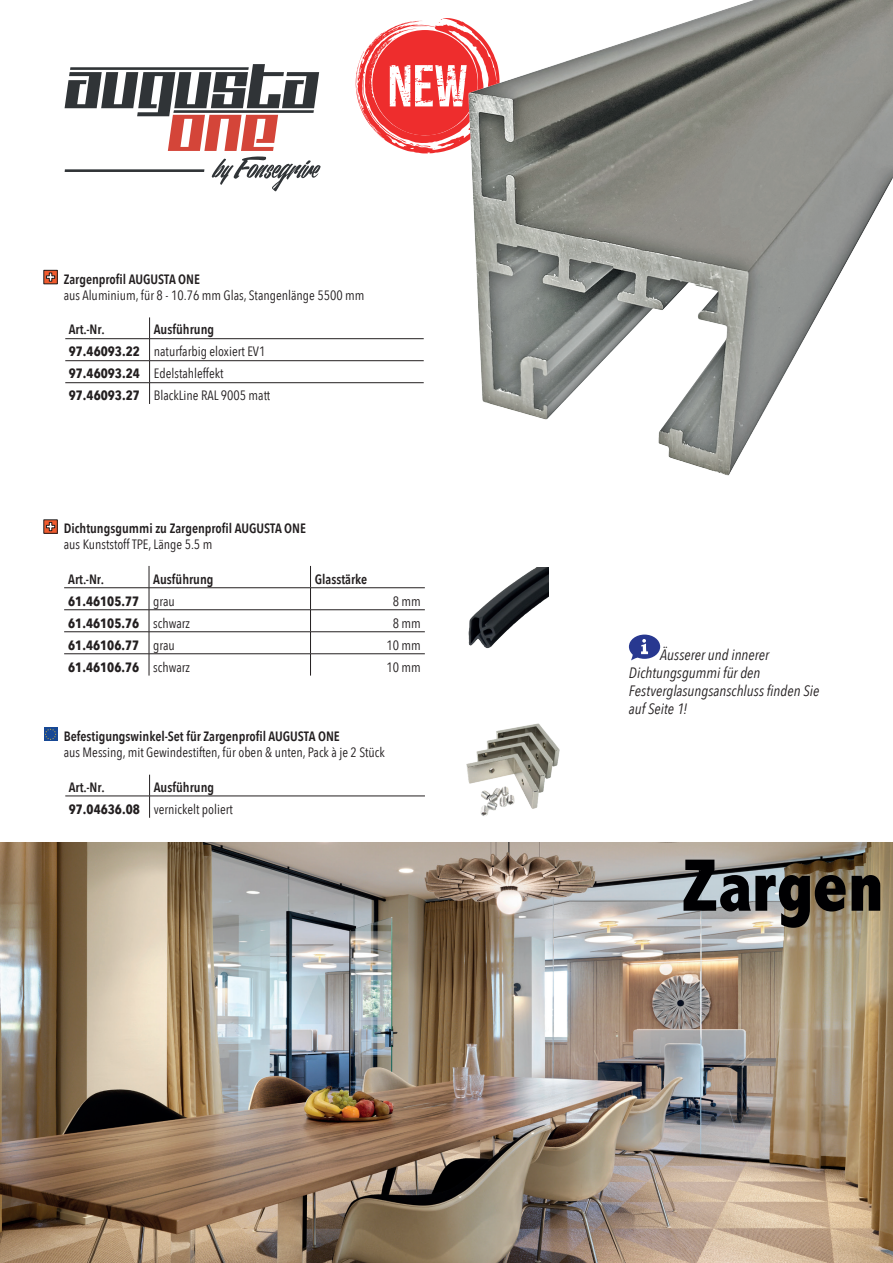
<style>
.page{position:relative;width:893px;height:1263px;background:#fff}
.page>*{position:absolute;margin:0;border:0;box-sizing:border-box;transform-origin:0 0}
.t1{font:800 condensed 75px "Abadi";color:#000002}
.t2{font:52.2px "Kitchenpolice";color:#303437}
.t3{font:52.2px "Kitchenpolice";color:#d44539}
.t4{font:italic 15px/18px "Avenir Next Condensed";color:#231f20}
.t5{font:13.5px/22px "Avenir Next Condensed";color:#231f20}
.t6{font:600 13.5px "Avenir Next Condensed";color:#231f20}
.t7{font:700 13.5px "Avenir Next Condensed";color:#231f20}
.s1{font-weight:600}
.s2{font-weight:700}
.s3{font-weight:400}
</style>
<div class="page">
<svg style="left:356px;top:20px;width:64px;height:133px"></svg>
<img style="left:0;top:842px;width:893px;height:421px">
<img style="left:468px;top:567px;width:80px;height:82px">
<hr style="left:65px;top:338px;width:85px;height:1px;background:#231f20">
<hr style="left:150px;top:338px;width:274px;height:1px;background:#231f20">
<hr style="left:65px;top:360px;width:85px;height:1px;background:#231f20">
<hr style="left:150px;top:360px;width:274px;height:1px;background:#231f20">
<hr style="left:65px;top:382px;width:85px;height:1px;background:#231f20">
<hr style="left:150px;top:382px;width:274px;height:1px;background:#231f20">
<svg style="left:149px;top:317px;width:1px;height:87px"></svg>
<hr style="left:64px;top:587px;width:85px;height:1px;background:#231f20">
<hr style="left:149px;top:587px;width:161px;height:1px;background:#231f20">
<hr style="left:310px;top:587px;width:115px;height:1px;background:#231f20">
<hr style="left:64px;top:609px;width:85px;height:1px;background:#231f20">
<hr style="left:149px;top:609px;width:161px;height:1px;background:#231f20">
<hr style="left:310px;top:609px;width:115px;height:1px;background:#231f20">
<hr style="left:64px;top:631px;width:85px;height:1px;background:#231f20">
<hr style="left:149px;top:631px;width:161px;height:1px;background:#231f20">
<hr style="left:310px;top:631px;width:115px;height:1px;background:#231f20">
<hr style="left:64px;top:653px;width:85px;height:1px;background:#231f20">
<hr style="left:149px;top:653px;width:161px;height:1px;background:#231f20">
<svg style="left:149px;top:566px;width:1px;height:110px"></svg>
<hr style="left:310px;top:653px;width:115px;height:1px;background:#231f20">
<svg style="left:310px;top:566px;width:1px;height:110px"></svg>
<hr style="left:65px;top:796px;width:85px;height:1px;background:#231f20">
<hr style="left:150px;top:796px;width:275px;height:1px;background:#231f20">
<svg style="left:149px;top:775px;width:1px;height:43px"></svg>
<svg style="left:173px;top:110px;width:141px;height:3px"></svg>
<hr style="left:70px;top:67px;width:179px;height:3px;background:#303437">
<svg style="left:212px;top:156px;width:109px;height:35px"></svg>
<hr style="left:65px;top:169px;width:139px;height:3px;background:#303437">
<img style="left:466px;top:723px;width:94px;height:93px">
<img style="left:420px;top:0;width:473px;height:476px">
<div style="left:44px;top:727px;width:13px;height:14px;background:#174895"></div>
<svg style="left:45px;top:728px;width:11px;height:12px"></svg>
<svg style="left:46px;top:522px;width:9px;height:9px"></svg>
<svg style="left:46px;top:272px;width:9px;height:10px"></svg>
<div style="left:44px;top:270px;width:13px;height:14px;border:1px solid #231f20"></div>
<svg style="left:46px;top:273px;width:9px;height:8px"></svg>
<svg style="left:629px;top:635px;width:31px;height:25px"></svg>
<h2 class="t2" style="left:67px;top:64px;width:255px">AUGUSTA</h2>
<h2 class="t3" style="left:170px;top:106px;width:111px">ONE</h2>
<p class="t6" style="left:64px;top:267px;width:138px">Zargenprofil AUGUSTA ONE</p>
<p class="t5" style="left:64px;top:283px;width:302px">aus Aluminium, für 8 - 10.76 mm Glas, Stangenlänge 5500 mm</p>
<p class="t6" style="left:69px;top:318px;width:37px">Art.-Nr.</p>
<p class="t5" style="left:69px;top:318px;width:203px;text-indent:85px"><span class="s1">Ausführung<br></span><span class="s2">97.46093.22</span> naturfarbig eloxiert EV1<br><span class="s2">97.46093.24</span> Edelstahleffekt<br><span class="s2">97.46093.27</span> BlackLine RAL 9005 matt</p>
<p class="t6" style="left:64px;top:517px;width:244px">Dichtungsgummi zu Zargenprofil AUGUSTA ONE</p>
<p class="t5" style="left:64px;top:533px;width:150px">aus Kunststoff TPE, Länge 5.5 m</p>
<p class="t6" style="left:68px;top:567px;width:37px">Art.-Nr.</p>
<p class="t6" style="left:153px;top:567px;width:62px">Ausführung</p>
<p class="t6" style="left:315px;top:567px;width:54px">Glasstärke</p>
<p class="t7" style="left:68px;top:592px;width:108px">61.46105.77 <span class="s3">grau</span></p>
<p class="t5" style="left:393px;top:589px;width:30px">8 mm</p>
<p class="t7" style="left:68px;top:614px;width:123px">61.46105.76 <span class="s3">schwarz</span></p>
<p class="t5" style="left:393px;top:611px;width:30px">8 mm</p>
<p class="t7" style="left:68px;top:636px;width:108px">61.46106.77 <span class="s3">grau</span></p>
<p class="t5" style="left:386px;top:633px;width:36px">10 mm</p>
<p class="t7" style="left:68px;top:658px;width:123px">61.46106.76 <span class="s3">schwarz</span></p>
<p class="t5" style="left:386px;top:655px;width:36px">10 mm</p>
<p class="t6" style="left:64px;top:724px;width:278px">Befestigungswinkel-Set für Zargenprofil AUGUSTA ONE</p>
<p class="t5" style="left:64px;top:741px;width:323px">aus Messing, mit Gewindestiften, für oben &amp; unten, Pack à je 2 Stück</p>
<p class="t6" style="left:69px;top:775px;width:37px">Art.-Nr.</p>
<p class="t5" style="left:69px;top:775px;width:166px;text-indent:85px"><span class="s1">Ausführung<br></span><span class="s2">97.04636.08</span> vernickelt poliert</p>
<p class="t4" style="left:629px;top:646px;width:192px;text-indent:31px">Äusserer und innerer<br>Dichtungsgummi für den<br>Festverglasungsanschluss finden Sie auf Seite 1!</p>
<h1 class="t1" style="left:681px;top:842px;width:204px">Zargen</h1>
</div>
